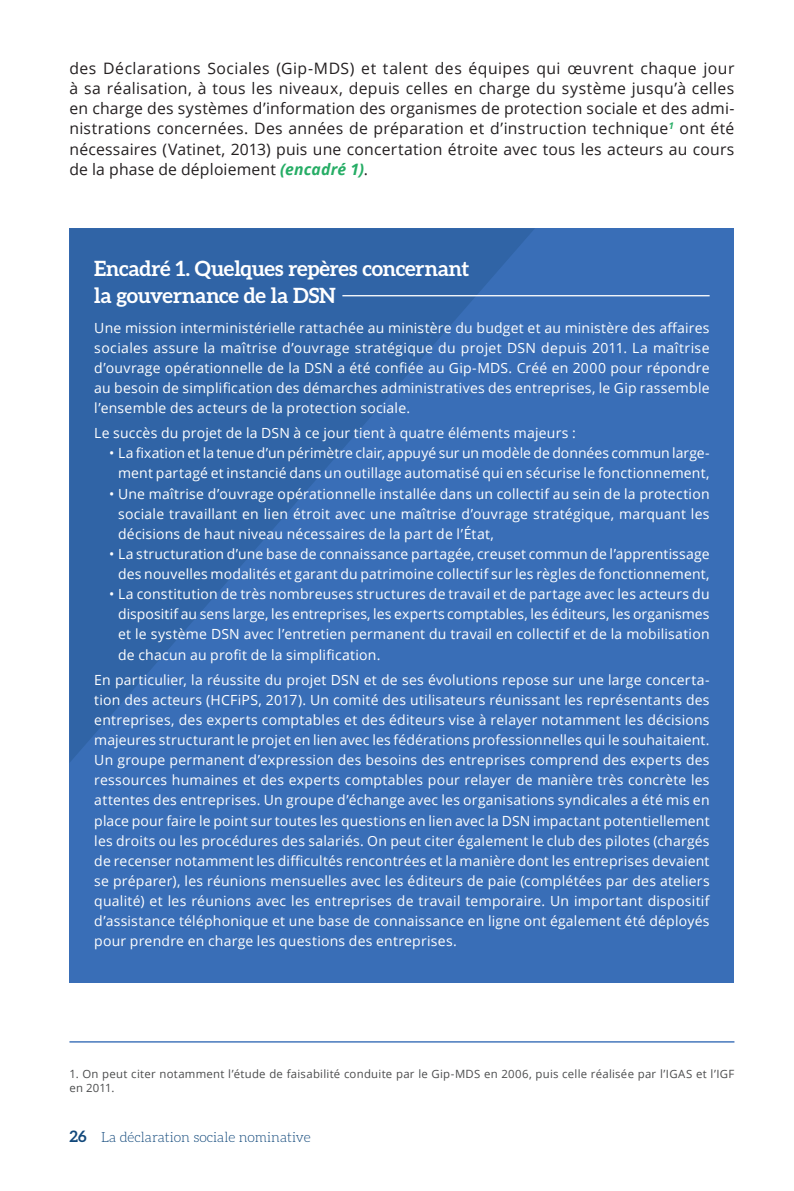
<style>
.page{position:relative;width:794px;height:1191px;background:#fff}
.page>*{position:absolute;margin:0;border:0;box-sizing:border-box;transform-origin:0 0}
.t1{font:700 21px/26.2px "Aleo";letter-spacing:-.01em;color:#fff}
.t2{font:15.75px/20.1px "Open Sans";letter-spacing:.01em;color:#231f20;text-align:justify}
.t3{font:14px/20.1px "Open Sans";letter-spacing:.015em;color:#fff;text-align:justify}
.t4{font:300 14px "Aleo";color:#11487b}
.t5{font:11.38px/13.7px "Open Sans";letter-spacing:.025em;color:#4b4c4d}
.s1{font-weight:700;font-style:italic;color:#26ad65}
.s2{font-weight:700;font-size:15.75px}
</style>
<div class="page">
<hr style="left:69px;top:1041px;width:665px;height:1px;background:#396eb7">
<div style="left:69px;top:228px;width:665px;height:754px;background:#396eb7"></div>
<svg style="left:70px;top:228px;width:465px;height:534px;fill:#3064a6"></svg>
<hr style="left:342px;top:295px;width:367px;height:1px;background:#fff">
<p class="t2" style="left:69px;top:58px;width:666px">des Déclarations Sociales (Gip-MDS) et talent des équipes qui œuvrent chaque jour à sa réalisation, à tous les niveaux, depuis celles en charge du système jusqu’à celles en charge des systèmes d’information des organismes de protection sociale et des admi&shy;nistrations concernées. Des années de préparation et d’instruction technique<sup>1</sup> ont été nécessaires (Vatinet, 2013) puis une concertation étroite avec tous les acteurs au cours de la phase de déploiement <span class="s1">(encadré 1)</span>.</p>
<h1 class="t1" style="left:94px;top:255px;width:376px">Encadré 1. Quelques repères concernant la gouvernance de la DSN</h1>
<p class="t3" style="left:94px;top:317px;width:617px">Une mission interministérielle rattachée au ministère du budget et au ministère des affaires sociales assure la maîtrise d’ouvrage stratégique du projet DSN depuis 2011. La maîtrise d’ouvrage opérationnelle de la DSN a été confiée au Gip-MDS. Créé en 2000 pour répondre au besoin de simplification des démarches administratives des entreprises, le Gip rassemble l’ensemble des acteurs de la protection sociale.</p>
<p class="t3" style="left:94px;top:423px;width:483px">Le succès du projet de la DSN à ce jour tient à quatre éléments majeurs :</p>
<p class="t3" style="left:109px;top:443px;width:602px;text-align:right">• La fixation et la tenue d’un périmètre clair, appuyé sur un modèle de données commun large&shy;ment partagé et instancié dans un outillage automatisé qui en sécurise le fonctionnement,</p>
<p class="t3" style="left:118px;top:483px;width:593px;text-indent:-9px">• Une maîtrise d’ouvrage opérationnelle installée dans un collectif au sein de la protection sociale travaillant en lien étroit avec une maîtrise d’ouvrage stratégique, marquant les décisions de haut niveau nécessaires de la part de l’État,</p>
<p class="t3" style="left:109px;top:543px;width:602px;text-align:right">• La structuration d’une base de connaissance partagée, creuset commun de l’apprentissage des nouvelles modalités et garant du patrimoine collectif sur les règles de fonctionnement,</p>
<p class="t3" style="left:118px;top:583px;width:593px;text-indent:-9px">• La constitution de très nombreuses structures de travail et de partage avec les acteurs du dispositif au sens large, les entreprises, les experts comptables, les éditeurs, les organismes et le système DSN avec l’entretien permanent du travail en collectif et de la mobilisation de chacun au profit de la simplification.</p>
<p class="t3" style="left:94px;top:669px;width:617px">En particulier, la réussite du projet DSN et de ses évolutions repose sur une large concerta&shy;tion des acteurs (HCFiPS, 2017). Un comité des utilisateurs réunissant les représentants des entreprises, des experts comptables et des éditeurs vise à relayer notamment les décisions majeures structurant le projet en lien avec les fédérations professionnelles qui le souhaitaient.<br>Un groupe permanent d’expression des besoins des entreprises comprend des experts des ressources humaines et des experts comptables pour relayer de manière très concrète les attentes des entreprises. Un groupe d’échange avec les organisations syndicales a été mis en place pour faire le point sur toutes les questions en lien avec la DSN impactant potentiellement les droits ou les procédures des salariés. On peut citer également le club des pilotes (chargés de recenser notamment les difficultés rencontrées et la manière dont les entreprises devaient se préparer), les réunions mensuelles avec les éditeurs de paie (complétées par des ateliers qualité) et les réunions avec les entreprises de travail temporaire. Un important dispositif d’assistance téléphonique et une base de connaissance en ligne ont également été déployés pour prendre en charge les questions des entreprises.</p>
<p class="t5" style="left:69px;top:1066px;width:666px">1. On peut citer notamment l’étude de faisabilité conduite par le Gip-MDS en 2006, puis celle réalisée par l’IGAS et l’IGF en 2011.</p>
<p class="t4" style="left:69px;top:1129px;width:243px"><span class="s2">26</span> La déclaration sociale nominative</p>
</div>
